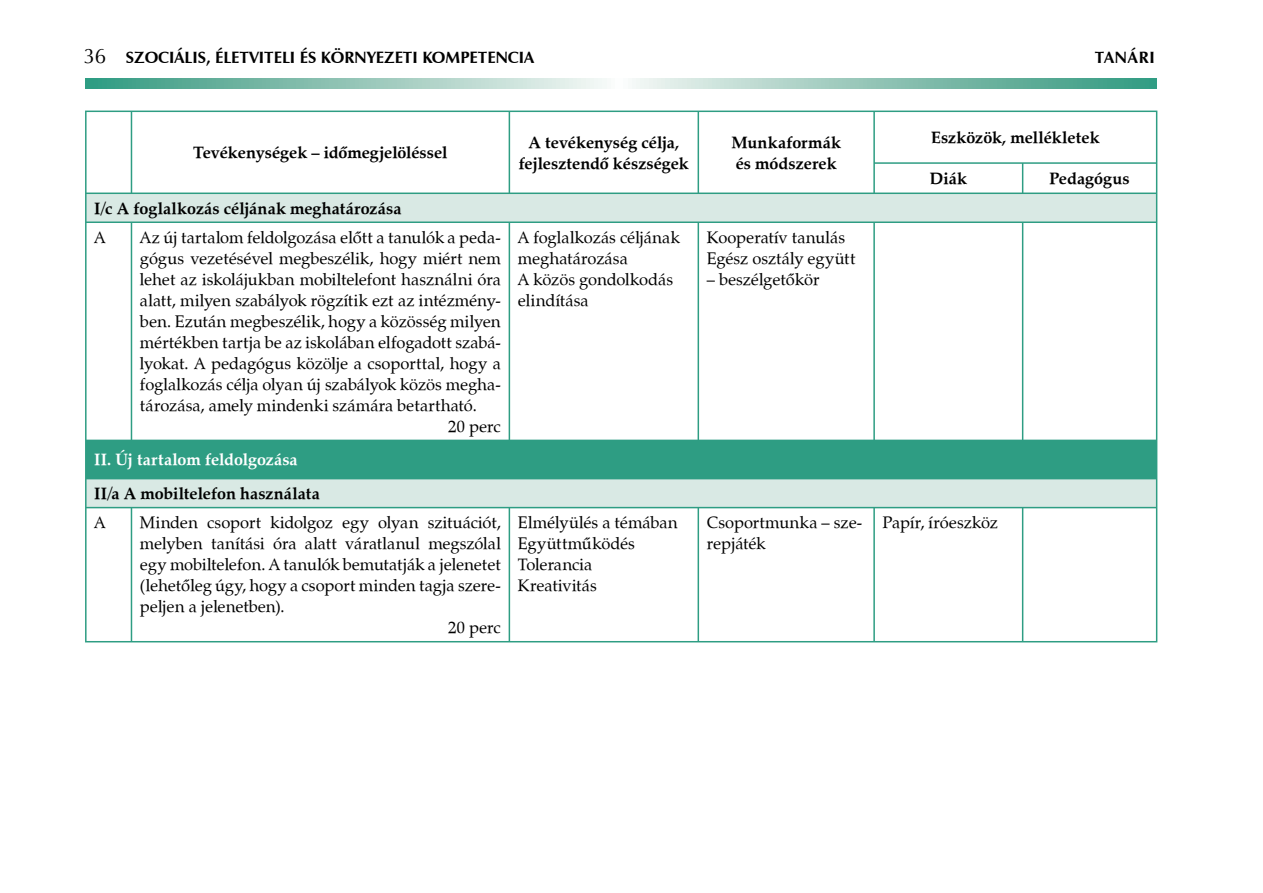
<style>
.page{position:relative;width:1263px;height:893px;background:#fff}
.page>*{position:absolute;margin:0;border:0;box-sizing:border-box;transform-origin:0 0}
.t1{font:16.5px/21px "Zapf Calligraphic 801 PFL";color:#000}
.t2{font:700 16.5px/21px "Zapf Calligraphic 801 PFL";color:#000;text-align:center}
.t3{font:700 16.5px "Zapf Humanist 601 PFL";color:#000}
.t4{font:700 16.5px "Zapf Calligraphic 801 PFL";color:#fff}
.s1{font-weight:400;font-size:21px}
</style>
<div class="page">
<svg style="left:85px;top:78px;width:1072px;height:11px;background:#92c6b7"></svg>
<svg style="left:87px;top:194px;width:1069px;height:313px"></svg>
<div style="left:86px;top:440px;width:1071px;height:39px;background:#2e9d83"></div>
<hr style="left:85px;top:111px;width:46px;height:1px;background:#2e9d83">
<hr style="left:85px;top:112px;width:2px;height:51px;background:#2e9d83">
<hr style="left:131px;top:111px;width:378px;height:1px;background:#2e9d83">
<hr style="left:131px;top:112px;width:1px;height:51px;background:#2e9d83">
<hr style="left:509px;top:111px;width:189px;height:1px;background:#2e9d83">
<hr style="left:509px;top:112px;width:1px;height:51px;background:#2e9d83">
<hr style="left:698px;top:111px;width:176px;height:1px;background:#2e9d83">
<hr style="left:697px;top:112px;width:2px;height:51px;background:#2e9d83">
<hr style="left:85px;top:163px;width:2px;height:30px;background:#2e9d83">
<hr style="left:131px;top:163px;width:1px;height:30px;background:#2e9d83">
<hr style="left:509px;top:163px;width:1px;height:30px;background:#2e9d83">
<hr style="left:697px;top:163px;width:2px;height:30px;background:#2e9d83">
<hr style="left:874px;top:111px;width:149px;height:1px;background:#2e9d83">
<hr style="left:873px;top:112px;width:2px;height:50px;background:#2e9d83">
<hr style="left:1023px;top:111px;width:134px;height:1px;background:#2e9d83">
<hr style="left:1156px;top:112px;width:1px;height:50px;background:#2e9d83">
<hr style="left:873px;top:162px;width:150px;height:2px;background:#2e9d83">
<hr style="left:873px;top:164px;width:2px;height:29px;background:#2e9d83">
<hr style="left:1023px;top:162px;width:134px;height:2px;background:#2e9d83">
<svg style="left:1022px;top:164px;width:1px;height:29px"></svg>
<hr style="left:85px;top:193px;width:46px;height:1px;background:#2e9d83">
<hr style="left:85px;top:194px;width:2px;height:27px;background:#2e9d83">
<hr style="left:131px;top:193px;width:1026px;height:1px;background:#2e9d83">
<svg style="left:1156px;top:164px;width:1px;height:57px"></svg>
<hr style="left:85px;top:221px;width:46px;height:2px;background:#2e9d83">
<hr style="left:85px;top:223px;width:2px;height:217px;background:#2e9d83">
<hr style="left:131px;top:221px;width:378px;height:2px;background:#2e9d83">
<hr style="left:131px;top:223px;width:1px;height:217px;background:#2e9d83">
<hr style="left:509px;top:221px;width:189px;height:2px;background:#2e9d83">
<hr style="left:509px;top:223px;width:1px;height:217px;background:#2e9d83">
<hr style="left:698px;top:221px;width:176px;height:2px;background:#2e9d83">
<hr style="left:697px;top:223px;width:2px;height:217px;background:#2e9d83">
<hr style="left:874px;top:221px;width:149px;height:2px;background:#2e9d83">
<hr style="left:873px;top:223px;width:2px;height:217px;background:#2e9d83">
<hr style="left:1023px;top:221px;width:134px;height:2px;background:#2e9d83">
<hr style="left:1022px;top:223px;width:1px;height:217px;background:#2e9d83">
<hr style="left:1156px;top:223px;width:1px;height:217px;background:#2e9d83">
<hr style="left:85px;top:440px;width:46px;height:1px;background:#2e9d83">
<hr style="left:85px;top:441px;width:2px;height:37px;background:#2e9d83">
<hr style="left:85px;top:478px;width:46px;height:1px;background:#2e9d83">
<hr style="left:85px;top:479px;width:2px;height:28px;background:#2e9d83">
<svg style="left:1156px;top:479px;width:1px;height:28px"></svg>
<hr style="left:85px;top:507px;width:46px;height:1px;background:#2e9d83">
<hr style="left:85px;top:508px;width:2px;height:133px;background:#2e9d83">
<hr style="left:131px;top:507px;width:378px;height:1px;background:#2e9d83">
<hr style="left:131px;top:508px;width:1px;height:133px;background:#2e9d83">
<hr style="left:509px;top:507px;width:189px;height:1px;background:#2e9d83">
<hr style="left:509px;top:508px;width:1px;height:133px;background:#2e9d83">
<hr style="left:698px;top:507px;width:176px;height:1px;background:#2e9d83">
<hr style="left:697px;top:508px;width:2px;height:133px;background:#2e9d83">
<hr style="left:874px;top:507px;width:149px;height:1px;background:#2e9d83">
<hr style="left:873px;top:508px;width:2px;height:133px;background:#2e9d83">
<hr style="left:1023px;top:507px;width:134px;height:1px;background:#2e9d83">
<hr style="left:1022px;top:508px;width:1px;height:133px;background:#2e9d83">
<hr style="left:1156px;top:508px;width:1px;height:133px;background:#2e9d83">
<hr style="left:85px;top:641px;width:1072px;height:1px;background:#2e9d83">
<p class="t3" style="left:83px;top:50px;width:452px"><span class="s1">36</span> SZOCIÁLIS, ÉLETVITELI ÉS KÖRNYEZETI KOMPETENCIA</p>
<p class="t3" style="left:1095px;top:50px;width:62px">TANÁRI</p>
<p class="t2" style="left:193px;top:144px;width:256px">Tevékenységek – időmegjelöléssel</p>
<p class="t2" style="left:519px;top:133px;width:172px">A tevékenység célja, fejlesztendő készségek</p>
<p class="t2" style="left:731px;top:133px;width:111px;text-align:left">Munkaformák és módszerek</p>
<p class="t2" style="left:931px;top:129px;width:170px">Eszközök, mellékletek</p>
<p class="t2" style="left:930px;top:170px;width:39px">Diák</p>
<p class="t2" style="left:1049px;top:170px;width:82px">Pedagógus</p>
<p class="t2" style="left:94px;top:199px;width:309px">I/c A foglalkozás céljának meghatározása</p>
<p class="t1" style="left:94px;top:229px;width:13px">A</p>
<p class="t1" style="left:140px;top:229px;width:362px">Az új tartalom feldolgozása előtt a tanulók a peda-</p>
<p class="t1" style="left:140px;top:250px;width:362px">gógus vezetésével megbeszélik, hogy miért nem</p>
<p class="t1" style="left:140px;top:271px;width:362px">lehet az iskolájukban mobiltelefont használni óra</p>
<p class="t1" style="left:140px;top:292px;width:362px">alatt, milyen szabályok rögzítik ezt az intézmény-</p>
<p class="t1" style="left:140px;top:313px;width:362px">ben. Ezután megbeszélik, hogy a közösség milyen</p>
<p class="t1" style="left:140px;top:334px;width:362px">mértékben tartja be az iskolában elfogadott szabá-</p>
<p class="t1" style="left:140px;top:355px;width:362px">lyokat. A pedagógus közölje a csoporttal, hogy a</p>
<p class="t1" style="left:140px;top:376px;width:362px">foglalkozás célja olyan új szabályok közös megha-</p>
<p class="t1" style="left:140px;top:397px;width:338px">tározása, amely mindenki számára betartható.</p>
<p class="t1" style="left:448px;top:418px;width:54px">20 perc</p>
<p class="t1" style="left:518px;top:229px;width:163px">A foglalkozás céljának meghatározása<br>A közös gondolkodás elindítása</p>
<p class="t1" style="left:707px;top:229px;width:150px">Kooperatív tanulás<br>Egész osztály együtt</p>
<p class="t1" style="left:707px;top:271px;width:114px">– beszélgetőkör</p>
<p class="t4" style="left:94px;top:453px;width:205px">II. Új tartalom feldolgozása</p>
<p class="t2" style="left:94px;top:485px;width:227px">II/a A mobiltelefon használata</p>
<p class="t1" style="left:94px;top:514px;width:13px">A</p>
<p class="t1" style="left:140px;top:514px;width:362px">Minden csoport kidolgoz egy olyan szituációt,</p>
<p class="t1" style="left:140px;top:535px;width:362px">melyben tanítási óra alatt váratlanul megszólal</p>
<p class="t1" style="left:140px;top:556px;width:362px">egy mobiltelefon. A tanulók bemutatják a jelenetet</p>
<p class="t1" style="left:140px;top:577px;width:362px">(lehetőleg úgy, hogy a csoport minden tagja szere-</p>
<p class="t1" style="left:140px;top:598px;width:146px">peljen a jelenetben).</p>
<p class="t1" style="left:448px;top:619px;width:54px">20 perc</p>
<p class="t1" style="left:518px;top:514px;width:162px">Elmélyülés a témában<br>Együttműködés<br>Tolerancia<br>Kreativitás</p>
<p class="t1" style="left:707px;top:514px;width:157px">Csoportmunka – sze&shy;repjáték</p>
<p class="t1" style="left:883px;top:514px;width:117px">Papír, íróeszköz</p>
</div>
